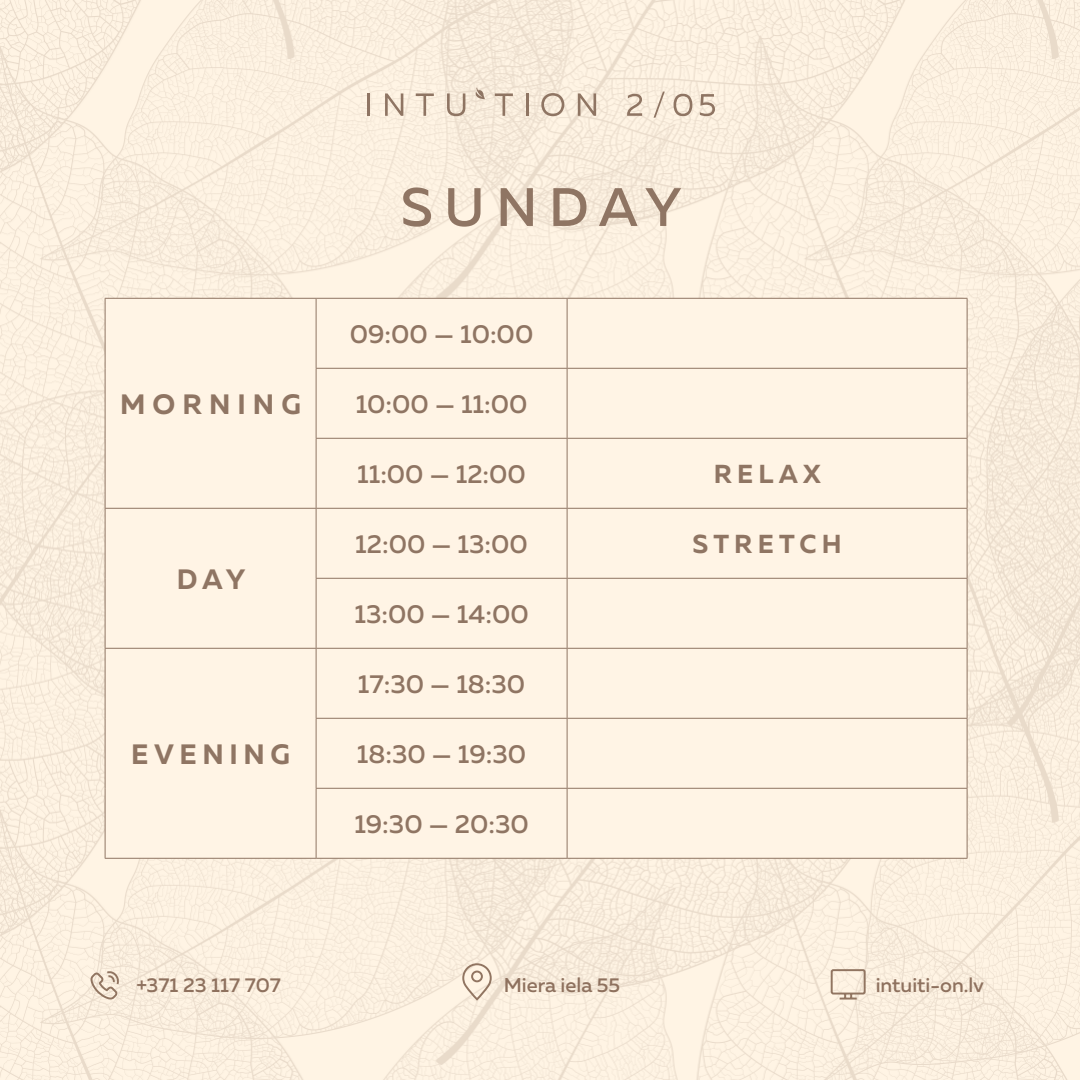
<style>
.page{position:relative;width:1080px;height:1080px;background:#fff}
.page>*{position:absolute;margin:0;border:0;box-sizing:border-box;transform-origin:0 0}
.t1{font:500 54px "Muller";letter-spacing:.21em;color:#8f7563}
.t2{font:700 28px "Muller";letter-spacing:.2em;color:#8f7563}
.t3{font:700 28px "Muller";letter-spacing:.25em;color:#8f7563}
.t4{font:500 26px "Muller";color:#8f7563}
.t5{font:700 26px "Muller";letter-spacing:.2em;color:#8f7563}
.t6{font:500 20px "Muller";color:#8e715e}
</style>
<div class="page">
<img style="left:0;top:0;width:1080px;height:1080px">
<svg style="left:461px;top:962px;width:32px;height:40px"></svg>
<svg style="left:89px;top:970px;width:30px;height:31px"></svg>
<svg style="left:830px;top:968px;width:37px;height:33px"></svg>
<hr style="left:368px;top:93px;width:2px;height:23px;background:#8f7563">
<svg style="left:385px;top:93px;width:18px;height:23px"></svg>
<svg style="left:416px;top:93px;width:18px;height:23px"></svg>
<svg style="left:447px;top:93px;width:18px;height:23px"></svg>
<svg style="left:495px;top:93px;width:18px;height:23px"></svg>
<hr style="left:526px;top:93px;width:3px;height:23px;background:#8f7563">
<svg style="left:541px;top:93px;width:23px;height:23px"></svg>
<svg style="left:578px;top:93px;width:18px;height:23px"></svg>
<svg style="left:627px;top:94px;width:15px;height:22px"></svg>
<svg style="left:654px;top:92px;width:11px;height:26px"></svg>
<svg style="left:700px;top:94px;width:15px;height:22px"></svg>
<svg style="left:674px;top:94px;width:18px;height:22px"></svg>
<svg style="left:475px;top:87px;width:10px;height:12px"></svg>
<div style="left:106px;top:299px;width:861px;height:559px;background:#fff4e5"></div>
<hr style="left:105px;top:298px;width:211px;height:1px;background:#8f7563">
<hr style="left:105px;top:299px;width:1px;height:69px;background:#8f7563">
<hr style="left:105px;top:368px;width:1px;height:70px;background:#8f7563">
<hr style="left:105px;top:438px;width:1px;height:70px;background:#8f7563">
<hr style="left:316px;top:298px;width:251px;height:1px;background:#8f7563">
<hr style="left:316px;top:299px;width:1px;height:69px;background:#8f7563">
<hr style="left:567px;top:298px;width:400px;height:1px;background:#8f7563">
<hr style="left:567px;top:299px;width:1px;height:69px;background:#8f7563">
<hr style="left:967px;top:299px;width:1px;height:69px;background:#8f7563">
<hr style="left:316px;top:368px;width:251px;height:1px;background:#8f7563">
<hr style="left:316px;top:369px;width:1px;height:69px;background:#8f7563">
<hr style="left:567px;top:368px;width:400px;height:1px;background:#8f7563">
<hr style="left:567px;top:369px;width:1px;height:69px;background:#8f7563">
<hr style="left:967px;top:369px;width:1px;height:69px;background:#8f7563">
<hr style="left:316px;top:438px;width:251px;height:1px;background:#8f7563">
<hr style="left:316px;top:439px;width:1px;height:69px;background:#8f7563">
<hr style="left:567px;top:438px;width:400px;height:1px;background:#8f7563">
<hr style="left:567px;top:439px;width:1px;height:69px;background:#8f7563">
<hr style="left:967px;top:439px;width:1px;height:69px;background:#8f7563">
<hr style="left:105px;top:508px;width:211px;height:1px;background:#8f7563">
<hr style="left:105px;top:509px;width:1px;height:69px;background:#8f7563">
<hr style="left:105px;top:578px;width:1px;height:70px;background:#8f7563">
<hr style="left:316px;top:508px;width:251px;height:1px;background:#8f7563">
<hr style="left:316px;top:509px;width:1px;height:69px;background:#8f7563">
<hr style="left:567px;top:508px;width:400px;height:1px;background:#8f7563">
<hr style="left:567px;top:509px;width:1px;height:69px;background:#8f7563">
<hr style="left:967px;top:509px;width:1px;height:69px;background:#8f7563">
<hr style="left:316px;top:578px;width:251px;height:1px;background:#8f7563">
<hr style="left:316px;top:579px;width:1px;height:69px;background:#8f7563">
<hr style="left:567px;top:578px;width:400px;height:1px;background:#8f7563">
<hr style="left:567px;top:579px;width:1px;height:69px;background:#8f7563">
<hr style="left:967px;top:579px;width:1px;height:69px;background:#8f7563">
<hr style="left:105px;top:648px;width:211px;height:1px;background:#8f7563">
<hr style="left:105px;top:649px;width:1px;height:69px;background:#8f7563">
<hr style="left:105px;top:718px;width:1px;height:70px;background:#8f7563">
<hr style="left:105px;top:788px;width:1px;height:70px;background:#8f7563">
<hr style="left:105px;top:858px;width:211px;height:1px;background:#8f7563">
<hr style="left:316px;top:648px;width:251px;height:1px;background:#8f7563">
<hr style="left:316px;top:649px;width:1px;height:69px;background:#8f7563">
<hr style="left:567px;top:648px;width:400px;height:1px;background:#8f7563">
<hr style="left:567px;top:649px;width:1px;height:69px;background:#8f7563">
<hr style="left:967px;top:649px;width:1px;height:69px;background:#8f7563">
<hr style="left:316px;top:718px;width:251px;height:1px;background:#8f7563">
<hr style="left:316px;top:719px;width:1px;height:69px;background:#8f7563">
<hr style="left:567px;top:718px;width:400px;height:1px;background:#8f7563">
<hr style="left:567px;top:719px;width:1px;height:69px;background:#8f7563">
<hr style="left:967px;top:719px;width:1px;height:69px;background:#8f7563">
<hr style="left:316px;top:788px;width:251px;height:1px;background:#8f7563">
<hr style="left:316px;top:789px;width:1px;height:69px;background:#8f7563">
<hr style="left:567px;top:788px;width:400px;height:1px;background:#8f7563">
<hr style="left:567px;top:789px;width:1px;height:69px;background:#8f7563">
<hr style="left:967px;top:789px;width:1px;height:69px;background:#8f7563">
<hr style="left:316px;top:858px;width:251px;height:1px;background:#8f7563">
<hr style="left:567px;top:858px;width:400px;height:1px;background:#8f7563">
<p class="t1" style="left:401px;top:174px;width:282px">SUNDAY</p>
<p class="t3" style="left:120px;top:387px;width:182px">MORNING</p>
<p class="t2" style="left:177px;top:562px;width:70px">DAY</p>
<p class="t2" style="left:131px;top:737px;width:160px">EVENING</p>
<p class="t4" style="left:350px;top:318px;width:185px">09:00 — 10:00</p>
<p class="t4" style="left:356px;top:388px;width:173px">10:00 — 11:00</p>
<p class="t4" style="left:357px;top:458px;width:170px">11:00 — 12:00</p>
<p class="t5" style="left:714px;top:458px;width:109px">RELAX</p>
<p class="t4" style="left:355px;top:528px;width:174px">12:00 — 13:00</p>
<p class="t5" style="left:693px;top:528px;width:150px">STRETCH</p>
<p class="t4" style="left:354px;top:598px;width:176px">13:00 — 14:00</p>
<p class="t4" style="left:358px;top:668px;width:169px">17:30 — 18:30</p>
<p class="t4" style="left:357px;top:738px;width:171px">18:30 — 19:30</p>
<p class="t4" style="left:354px;top:808px;width:176px">19:30 — 20:30</p>
<p class="t6" style="left:136px;top:972px;width:146px">+371 23 117 707</p>
<p class="t6" style="left:504px;top:972px;width:118px">Miera iela 55</p>
<p class="t6" style="left:876px;top:972px;width:110px">intuiti-on.lv</p>
</div>
